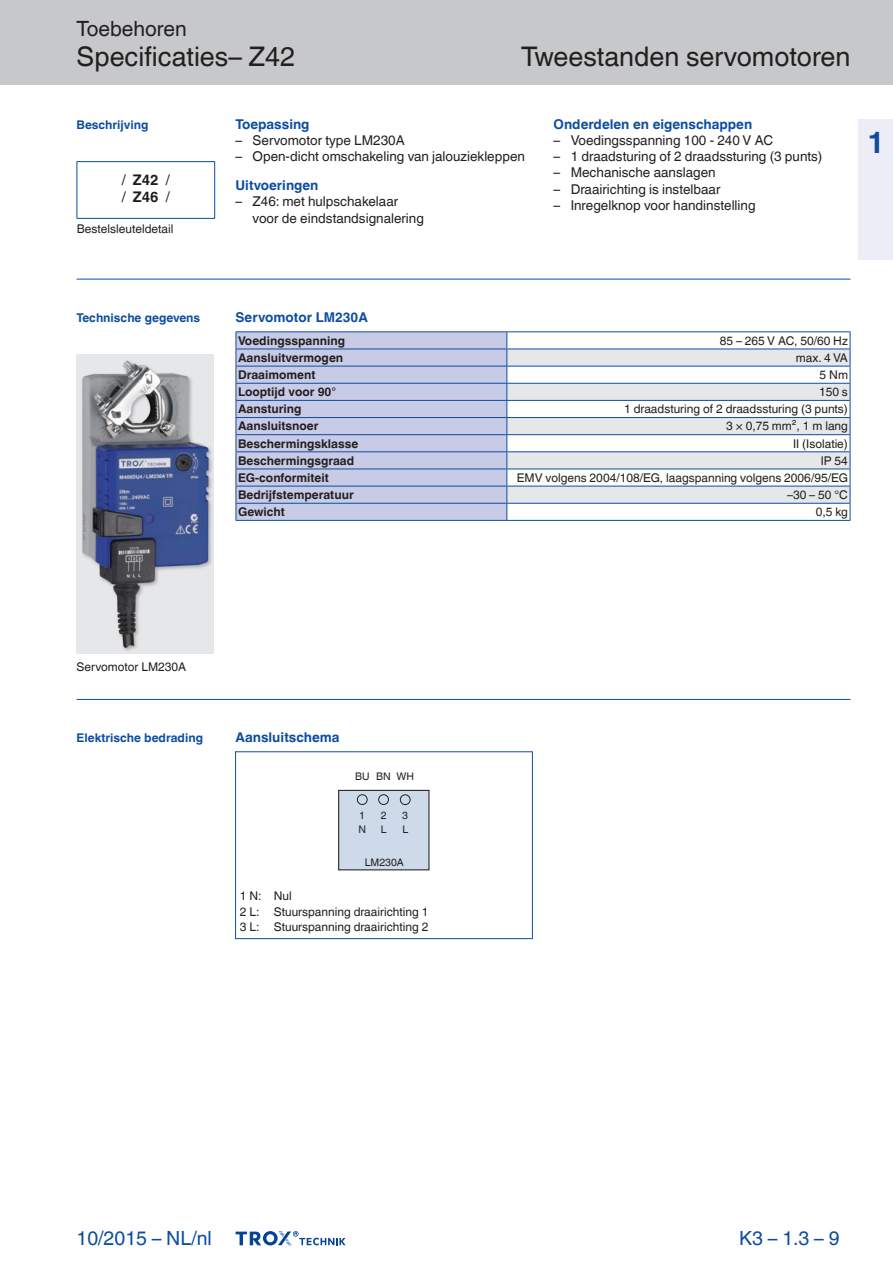
<style>
.page{position:relative;width:893px;height:1263px;background:#fff}
.page>*{position:absolute;margin:0;border:0;box-sizing:border-box;transform-origin:0 0}
.Register-Tab-Ziffern{font:700 30px "TROX Helvetica";color:#0d4da1}
.Navigation_3{font:27px "TROX Helvetica";color:#231f20}
.Navigation_2{font:27px "TROX Helvetica";color:#231f20}
.Navigation_1{font:21px "TROX Helvetica";color:#231f20}
.country{font:19.5px "TROX Helvetica";color:#0d4da1}
.pagina_li-re{font:19.5px "TROX Helvetica";color:#0d4da1}
.t1{font:700 14.7px/17.5px "TROX Helvetica";color:#1d1d1b}
.descr_txt_section_li{font:13.5px "TROX Helvetica";color:#231f20}
.descr_txt_section_ti{font:700 13.5px "TROX Helvetica";color:#0d4da1}
.table_title{font:700 13.5px "TROX Helvetica";color:#0d4da1}
.Standard_oben_links{font:700 13.5px "TROX Helvetica";color:#0d4da1}
.table_copy_right_v-c{font:12px "TROX Helvetica";color:#231f20}
.table_copy_h-cent_v{font:700 12px "TROX Helvetica";color:#231f20}
._30_graphic_index{font:12px "TROX Helvetica";color:#231f20}
.marg_title_blue{font:700 12px "TROX Helvetica";color:#0d4da1}
.marg_copy{font:12px "TROX Helvetica";color:#231f20}
.t2{font:10.5px "TROX Helvetica";color:#231f20}
.s1{font-weight:400}
.s2{font-style:inherit}
</style>
<div class="page">
<div style="left:0;top:0;width:893px;height:85px;background:#c7c8ca"></div>
<svg style="left:236px;top:1231px;width:110px;height:15px"></svg>
<div style="left:859px;top:119px;width:34px;height:140px;background:#ecedf6"></div>
<hr style="left:77px;top:161px;width:138px;height:1px;background:#0d4da1">
<hr style="left:77px;top:162px;width:1px;height:56px;background:#0d4da1">
<hr style="left:214px;top:162px;width:1px;height:56px;background:#0d4da1">
<hr style="left:77px;top:218px;width:138px;height:1px;background:#0d4da1">
<hr style="left:77px;top:279px;width:773px;height:1px;background:#0d4da1">
<hr style="left:77px;top:699px;width:773px;height:1px;background:#0d4da1">
<img style="left:77px;top:354px;width:137px;height:299px">
<div style="left:237px;top:332px;width:269px;height:188px;background:#c7cbe6"></div>
<svg style="left:507px;top:332px;width:343px;height:188px"></svg>
<svg style="left:507px;top:350px;width:343px;height:153px;fill:#e6e7e9"></svg>
<svg style="left:506px;top:332px;width:1px;height:188px"></svg>
<hr style="left:236px;top:331px;width:271px;height:1px;background:#0d4da1">
<hr style="left:507px;top:331px;width:343px;height:1px;background:#0d4da1">
<hr style="left:236px;top:349px;width:271px;height:1px;background:#0d4da1">
<hr style="left:507px;top:349px;width:343px;height:1px;background:#0d4da1">
<hr style="left:236px;top:366px;width:271px;height:1px;background:#0d4da1">
<hr style="left:507px;top:366px;width:343px;height:1px;background:#0d4da1">
<hr style="left:236px;top:383px;width:271px;height:1px;background:#0d4da1">
<hr style="left:507px;top:383px;width:343px;height:1px;background:#0d4da1">
<hr style="left:236px;top:400px;width:271px;height:1px;background:#0d4da1">
<hr style="left:507px;top:400px;width:343px;height:1px;background:#0d4da1">
<hr style="left:236px;top:417px;width:271px;height:1px;background:#0d4da1">
<hr style="left:507px;top:417px;width:343px;height:1px;background:#0d4da1">
<hr style="left:236px;top:434px;width:271px;height:1px;background:#0d4da1">
<hr style="left:507px;top:434px;width:343px;height:1px;background:#0d4da1">
<hr style="left:236px;top:451px;width:271px;height:1px;background:#0d4da1">
<hr style="left:507px;top:451px;width:343px;height:1px;background:#0d4da1">
<hr style="left:236px;top:469px;width:271px;height:1px;background:#0d4da1">
<hr style="left:507px;top:469px;width:343px;height:1px;background:#0d4da1">
<hr style="left:236px;top:486px;width:271px;height:1px;background:#0d4da1">
<hr style="left:507px;top:486px;width:343px;height:1px;background:#0d4da1">
<hr style="left:236px;top:503px;width:271px;height:1px;background:#0d4da1">
<svg style="left:236px;top:332px;width:1px;height:188px"></svg>
<hr style="left:236px;top:520px;width:271px;height:1px;background:#0d4da1">
<hr style="left:507px;top:503px;width:343px;height:1px;background:#0d4da1">
<hr style="left:507px;top:520px;width:343px;height:1px;background:#0d4da1">
<svg style="left:850px;top:332px;width:1px;height:188px"></svg>
<div style="left:339px;top:790px;width:90px;height:80px;background:#cddae9"></div>
<div style="left:338px;top:790px;width:91px;height:80px;border:1px solid #231f20"></div>
<div style="left:357px;top:794px;width:11px;height:11px;border:1px solid #231f20;border-radius:50%"></div>
<div style="left:378px;top:794px;width:11px;height:11px;border:1px solid #231f20;border-radius:50%"></div>
<div style="left:400px;top:794px;width:10px;height:11px;border:1px solid #231f20;border-radius:50%"></div>
<hr style="left:235px;top:751px;width:1px;height:188px;background:#0d4da1">
<hr style="left:532px;top:751px;width:1px;height:188px;background:#0d4da1">
<hr style="left:235px;top:751px;width:297px;height:1px;background:#0d4da1">
<hr style="left:235px;top:938px;width:297px;height:1px;background:#0d4da1">
<p class="Navigation_1" style="left:77px;top:17px;width:112px">Toebehoren</p>
<p class="Navigation_2" style="left:77px;top:41px;width:220px">Specificaties– Z42</p>
<p class="Navigation_3" style="left:521px;top:41px;width:331px">Tweestanden servomotoren</p>
<p class="marg_title_blue" style="left:77px;top:117px;width:74px">Beschrijving</p>
<p class="t1" style="left:122px;top:171px;width:50px"><span class="s1">/</span> Z42 <span class="s1">/ /</span> Z46 <span class="s1">/</span></p>
<p class="marg_copy" style="left:77px;top:222px;width:98px">Bestelsleuteldetail</p>
<p class="descr_txt_section_ti" style="left:236px;top:116px;width:76px">Toepassing</p>
<p class="descr_txt_section_li" style="left:236px;top:132px;width:171px">– Servomotor type LM230A</p>
<p class="descr_txt_section_li" style="left:236px;top:149px;width:291px">– Open-dicht omschakeling van jalouziekleppen</p>
<p class="descr_txt_section_ti" style="left:236px;top:178px;width:84px">Uitvoeringen</p>
<p class="descr_txt_section_li" style="left:236px;top:194px;width:164px">– Z46: met hulpschakelaar</p>
<p class="descr_txt_section_li" style="left:253px;top:210px;width:173px">voor de eindstandsignalering</p>
<p class="descr_txt_section_ti" style="left:554px;top:116px;width:200px">Onderdelen en eigenschappen</p>
<p class="descr_txt_section_li" style="left:554px;top:132px;width:221px">– Voedingsspanning 100 - 240 V AC</p>
<p class="descr_txt_section_li" style="left:554px;top:149px;width:270px">– 1 draadsturing of 2 draadssturing (3 punts)</p>
<p class="descr_txt_section_li" style="left:554px;top:165px;width:163px">– Mechanische aanslagen</p>
<p class="descr_txt_section_li" style="left:554px;top:181px;width:168px">– Draairichting is instelbaar</p>
<p class="descr_txt_section_li" style="left:554px;top:197px;width:203px">– Inregelknop voor handinstelling</p>
<p class="Register-Tab-Ziffern" style="left:867px;top:125px;width:19px">1</p>
<p class="marg_title_blue" style="left:77px;top:310px;width:125px">Technische gegevens</p>
<p class="table_title" style="left:236px;top:309px;width:134px">Servomotor LM230A</p>
<p class="table_copy_h-cent_v" style="left:238px;top:334px;width:108px">Voedingsspanning</p>
<p class="table_copy_right_v-c" style="left:720px;top:334px;width:130px">85 – 265 V AC, 50/60 Hz</p>
<p class="table_copy_h-cent_v" style="left:238px;top:351px;width:107px">Aansluitvermogen</p>
<p class="table_copy_right_v-c" style="left:796px;top:351px;width:53px">max. 4 VA</p>
<p class="table_copy_h-cent_v" style="left:238px;top:368px;width:79px">Draaimoment</p>
<p class="table_copy_right_v-c" style="left:820px;top:368px;width:30px">5 Nm</p>
<p class="table_copy_h-cent_v" style="left:238px;top:385px;width:100px">Looptijd voor 90°</p>
<p class="table_copy_right_v-c" style="left:819px;top:385px;width:30px">150 s</p>
<p class="table_copy_h-cent_v" style="left:238px;top:402px;width:65px">Aansturing</p>
<p class="table_copy_right_v-c" style="left:624px;top:402px;width:225px">1 draadsturing of 2 draadssturing (3 punts)</p>
<p class="table_copy_h-cent_v" style="left:238px;top:419px;width:82px">Aansluitsnoer</p>
<p class="table_copy_right_v-c" style="left:726px;top:419px;width:123px">3 × 0,75 mm², 1 m lang</p>
<p class="table_copy_h-cent_v" style="left:238px;top:436px;width:122px">Beschermingsklasse</p>
<p class="table_copy_right_v-c" style="left:793px;top:436px;width:56px">II (Isolatie)</p>
<p class="table_copy_h-cent_v" style="left:238px;top:453px;width:118px">Beschermingsgraad</p>
<p class="table_copy_right_v-c" style="left:821px;top:453px;width:29px">IP 54</p>
<p class="table_copy_h-cent_v" style="left:238px;top:471px;width:92px">EG-conformiteit</p>
<p class="table_copy_right_v-c" style="left:517px;top:471px;width:333px">EMV volgens 2004/108/EG, laagspanning volgens 2006/95/EG</p>
<p class="table_copy_h-cent_v" style="left:238px;top:488px;width:117px">Bedrijfstemperatuur</p>
<p class="table_copy_right_v-c" style="left:787px;top:488px;width:62px">–30 – 50 °C</p>
<p class="table_copy_h-cent_v" style="left:238px;top:505px;width:48px">Gewicht</p>
<p class="table_copy_right_v-c" style="left:816px;top:505px;width:34px">0,5 kg</p>
<p class="marg_copy" style="left:77px;top:659px;width:111px">Servomotor LM230A</p>
<p class="marg_title_blue" style="left:77px;top:731px;width:128px">Elektrische bedrading</p>
<p class="Standard_oben_links" style="left:236px;top:729px;width:106px">Aansluitschema</p>
<p class="t2" style="left:355px;top:771px;width:60px">BU BN WH</p>
<p class="t2" style="left:359px;top:809px;width:7px">1</p>
<p class="t2" style="left:381px;top:809px;width:7px">2</p>
<p class="t2" style="left:402px;top:809px;width:7px">3</p>
<p class="t2" style="left:358px;top:823px;width:9px">N</p>
<p class="t2" style="left:402px;top:823px;width:7px">L</p>
<p class="t2" style="left:381px;top:823px;width:7px">L</p>
<p class="t2" style="left:365px;top:856px;width:41px">LM230A</p>
<p class="_30_graphic_index" style="left:240px;top:889px;width:53px">1 N: Nul</p>
<p class="_30_graphic_index" style="left:240px;top:904px;width:190px">2 L: Stuurspanning draairichting 1</p>
<p class="_30_graphic_index" style="left:240px;top:920px;width:190px">3 L: Stuurspanning draairichting 2</p>
<p class="country" style="left:77px;top:1227px;width:137px">10/2015 – NL/nl</p>
<p class="pagina_li-re" style="left:739px;top:1227px;width:102px">K3 – 1.3 – <span class="s2">9</span></p>
</div>
